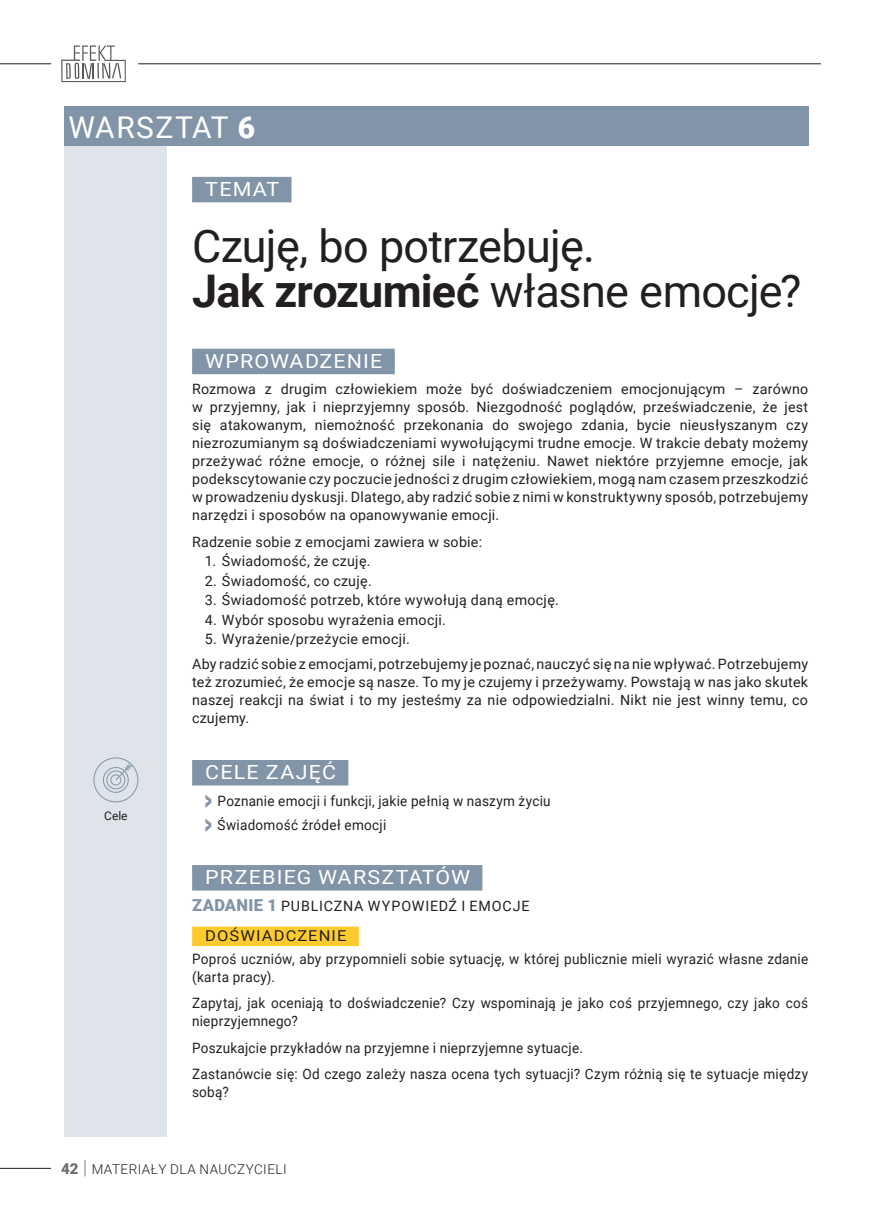
<style>
.page{position:relative;width:872px;height:1208px;background:#fff}
.page>*{position:absolute;margin:0;border:0;box-sizing:border-box;transform-origin:0 0}
.t1{font:45px/45px "Roboto";letter-spacing:-.015em;color:#231f20}
.t2{font:30px "Roboto";letter-spacing:.045em;color:#fff}
.t3{font:19.5px "Roboto";letter-spacing:.055em;color:#fff;scale:1.1 1}
.t4{font:15px "Roboto";letter-spacing:.065em;color:#231f20;scale:1.1 1}
.t5{font:14.25px/18px "Roboto";letter-spacing:.02em;color:#231f20;text-align:justify}
.t6{font:14.25px/18px "Roboto";letter-spacing:.02em;color:#231f20;scale:.95 1}
.t7{font:14.25px "Roboto";letter-spacing:.06em;color:#231f20}
.t8{font:300 13.5px "Roboto";letter-spacing:.035em;color:#231f20}
.t9{font:12px "Roboto";color:#231f20}
.s1{font-weight:900}
.s2{font-weight:700}
.s3{font-weight:900;font-size:27px;color:#8294a7}
.s4{font-weight:900;font-size:16.5px;color:#8294a7}
.s5{font-weight:900;font-size:15px;color:#6c6d70}
.s6{font-weight:100;font-size:19.5px}
</style>
<div class="page">
<div style="left:64px;top:106px;width:103px;height:1030px;background:#dfe4ea"></div>
<div style="left:103px;top:767px;width:26px;height:25px;border:1px solid #8294a7;border-radius:50%"></div>
<div style="left:106px;top:770px;width:19px;height:19px;border:1px solid #8294a7;border-radius:50%"></div>
<div style="left:110px;top:774px;width:11px;height:11px;border:1px solid #8294a7;border-radius:50%"></div>
<svg style="left:114px;top:762px;width:19px;height:19px"></svg>
<div style="left:94px;top:757px;width:44px;height:45px;border:1px solid #8294a7;border-radius:50%"></div>
<div style="left:192px;top:177px;width:99px;height:25px;background:#8294a7"></div>
<div style="left:192px;top:349px;width:203px;height:25px;background:#8294a7"></div>
<div style="left:192px;top:760px;width:156px;height:25px;background:#8294a7"></div>
<div style="left:192px;top:865px;width:290px;height:25px;background:#8294a7"></div>
<div style="left:192px;top:926px;width:167px;height:20px;background:#fecb2f"></div>
<div style="left:64px;top:106px;width:744px;height:40px;background:#8294a7"></div>
<svg style="left:61px;top:45px;width:65px;height:37px"></svg>
<hr style="left:138px;top:64px;width:683px;height:1px;background:#231f20">
<hr style="left:0;top:64px;width:51px;height:1px;background:#231f20">
<hr style="left:0;top:1168px;width:51px;height:1px;background:#231f20">
<h2 class="t2" style="left:69px;top:110px;width:188px">WARSZTAT <span class="s1">6</span></h2>
<p class="t9" style="left:104px;top:808px;width:25px">Cele</p>
<h3 class="t3" style="left:205px;top:178px;width:69px">TEMAT</h3>
<h1 class="t1" style="left:192px;top:224px;width:611px">Czuję, bo potrzebuję.<br><span class="s2">Jak zrozumieć</span> własne emocje?</h1>
<h3 class="t3" style="left:205px;top:350px;width:163px">WPROWADZENIE</h3>
<p class="t5" style="left:192px;top:380px;width:617px">Rozmowa z drugim człowiekiem może być doświadczeniem emocjonującym – zarówno w przyjemny, jak i nieprzyjemny sposób. Niezgodność poglądów, przeświadczenie, że jest się atakowanym, niemożność przekonania do swojego zdania, bycie nieusłyszanym czy niezrozumianym są doświadczeniami wywołującymi trudne emocje. W trakcie debaty możemy przeżywać różne emocje, o różnej sile i natężeniu. Nawet niektóre przyjemne emocje, jak podekscytowanie czy poczucie jedności z drugim człowiekiem, mogą nam czasem przeszkodzić w prowadzeniu dyskusji. Dlatego, aby radzić sobie z nimi w konstruktywny sposób, potrzebujemy narzędzi i sposobów na opanowywanie emocji.</p>
<p class="t5" style="left:192px;top:533px;width:291px">Radzenie sobie z emocjami zawiera w sobie:</p>
<p class="t5" style="left:205px;top:552px;width:167px">1. Świadomość, że czuję.</p>
<p class="t5" style="left:205px;top:572px;width:168px">2. Świadomość, co czuję.</p>
<p class="t5" style="left:205px;top:591px;width:355px">3. Świadomość potrzeb, które wywołują daną emocję.</p>
<p class="t5" style="left:205px;top:611px;width:242px">4. Wybór sposobu wyrażenia emocji.</p>
<p class="t5" style="left:192px;top:627px;width:617px;line-height:24.5px;text-indent:13px">5. Wyrażenie/przeżycie emocji.<br>Aby radzić sobie z emocjami, potrzebujemy je poznać, nauczyć się na nie wpływać. Potrzebujemy</p>
<p class="t5" style="left:192px;top:673px;width:617px">też zrozumieć, że emocje są nasze. To my je czujemy i przeżywamy. Powstają w nas jako skutek naszej reakcji na świat i to my jesteśmy za nie odpowiedzialni. Nikt nie jest winny temu, co czujemy.</p>
<h3 class="t3" style="left:205px;top:761px;width:120px">CELE ZAJĘĆ</h3>
<p class="t6" style="left:205px;top:788px;width:365px;line-height:24.5px"><span class="s3">&gt;</span> Poznanie emocji i funkcji, jakie pełnią w naszym życiu <span class="s3">&gt;</span> Świadomość źródeł emocji</p>
<h3 class="t3" style="left:205px;top:866px;width:242px">PRZEBIEG WARSZTATÓW</h3>
<p class="t7" style="left:192px;top:897px;width:339px"><span class="s4">ZADANIE 1</span> PUBLICZNA WYPOWIEDŹ I EMOCJE</p>
<p class="t4" style="left:205px;top:927px;width:130px">DOŚWIADCZENIE</p>
<p class="t6" style="left:192px;top:950px;width:650px">Poproś uczniów, aby przypomnieli sobie sytuację, w której publicznie mieli wyrazić własne zdanie (karta pracy).</p>
<p class="t6" style="left:192px;top:994px;width:650px">Zapytaj, jak oceniają to doświadczenie? Czy wspominają je jako coś przyjemnego, czy jako coś nieprzyjemnego?</p>
<p class="t6" style="left:192px;top:1034px;width:650px;line-height:26.5px">Poszukajcie przykładów na przyjemne i nieprzyjemne sytuacje.<br>Zastanówcie się: Od czego zależy nasza ocena tych sytuacji? Czym różnią się te sytuacje między</p>
<p class="t6" style="left:192px;top:1083px;width:40px">sobą?</p>
<p class="t8" style="left:61px;top:1161px;width:227px"><span class="s5">42</span> <span class="s6">|</span> MATERIAŁY DLA NAUCZYCIELI</p>
</div>
